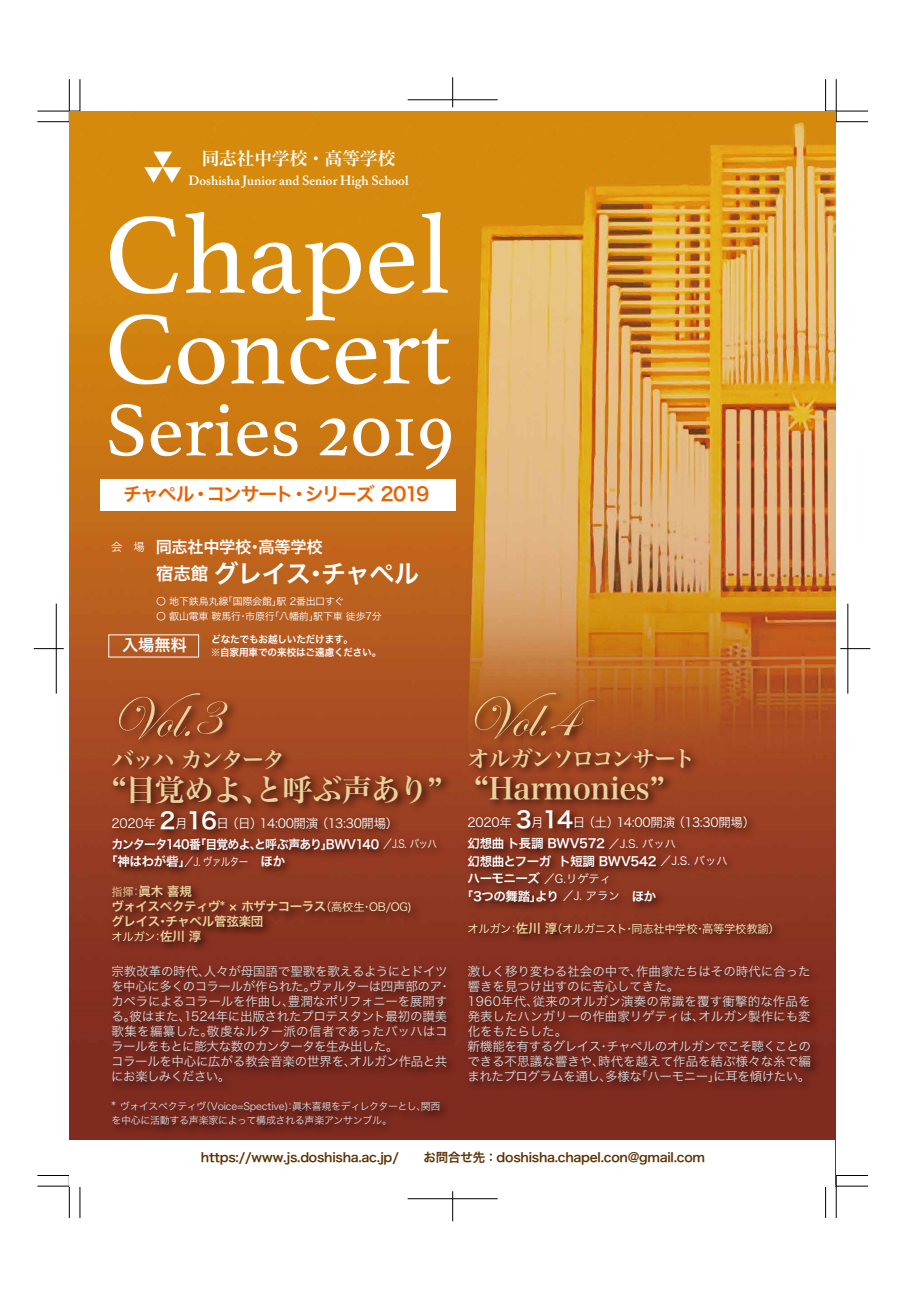
<style>
.page{position:relative;width:911px;height:1290px;background:#fff}
.page>*{position:absolute;margin:0;border:0;box-sizing:border-box;transform-origin:0 0}
.t1{font:115px "Athelas";color:#fff}
.t2{font:103.75px "Athelas";color:#fff}
.t3{font:77.5px "Athelas";color:#fff}
.t4{font:60px "Edwardian Script ITC";color:#ead29d}
.t5{font:30px "Hira Min Pro W6";letter-spacing:-.015em;color:#ead29d}
.t6{font:25px "Hira Kaku Pro W6";letter-spacing:-.035em;color:#fff}
.t7{font:22.5px "Hira Min Pro W6";letter-spacing:-.085em;color:#ead29d}
.t8{font:18.75px "Hira Kaku Pro W6";letter-spacing:-.08em;color:#eb6100}
.t9{font:17.62px "Hira Min Pro W6";color:#fff}
.t10{font:16.25px "Hira Kaku Pro W6";letter-spacing:-.015em;color:#fff}
.t11{font:600 13.25px "Adobe Caslon Pro";color:#fff}
.t12{font:12.5px/15px "Hira Kaku Pro W3";letter-spacing:-.01em;color:#d7dde0}
.t13{font:12.5px "Hira Kaku Pro W6";letter-spacing:-.02em;color:#5b3200}
.t14{font:12.5px/17.5px "Hira Kaku Pro W6";letter-spacing:-.035em;color:#fff}
.t15{font:12.5px "Hira Kaku Pro W3";letter-spacing:-.025em;color:#fff}
.t16{font:12.5px/17.5px "Hira Kaku Pro W6";letter-spacing:-.035em;color:#fff;scale:.95 1}
.t17{font:12.5px/15px "Hira Kaku Pro W6";letter-spacing:-.03em;color:#ead29d}
.t18{font:11.25px "Hira Kaku Pro W3";letter-spacing:-.03em;color:#fff7c9}
.t19{font:11.25px "Hira Kaku Pro W3";color:#fff}
.t20{font:10px/13.8px "Hira Kaku Pro W3";letter-spacing:-.03em;color:#d7dde0}
.t21{font:10px/15px "Hira Kaku Pro W3";letter-spacing:-.02em;color:#fff}
.t22{font:10px/13.1px "Hira Kaku Pro W6";letter-spacing:-.015em;color:#fff;scale:.96 1}
.s1{font-family:"Hira Kaku Pro W3";font-size:11.25px}
.s2{font-size:17.5px}
.s3{font-size:10px}
.s4{font-family:"Hira Kaku Pro W6";font-size:22.5px}
.s5{font-family:"Hira Kaku Pro W3";font-size:11.25px;color:#fff7c9}
.s6{font-family:"Hira Kaku Pro W6";font-size:12.5px;color:#ead29d}
.s7{font-size:12.5px}
.s8{font-family:"Hira Kaku Pro W6";font-size:12.5px}
</style>
<div class="page">
<svg style="left:37px;top:1175px;width:43px;height:43px"></svg>
<svg style="left:37px;top:79px;width:43px;height:43px"></svg>
<svg style="left:825px;top:79px;width:43px;height:43px"></svg>
<svg style="left:825px;top:1175px;width:43px;height:43px"></svg>
<hr style="left:34px;top:648px;width:30px;height:1px;background:#000">
<hr style="left:56px;top:604px;width:1px;height:90px;background:#000">
<hr style="left:840px;top:648px;width:30px;height:1px;background:#000">
<hr style="left:847px;top:604px;width:1px;height:90px;background:#000">
<hr style="left:408px;top:100px;width:90px;height:1px;background:#000">
<hr style="left:452px;top:77px;width:1px;height:30px;background:#000">
<hr style="left:408px;top:1198px;width:90px;height:1px;background:#000">
<hr style="left:452px;top:1191px;width:1px;height:30px;background:#000">
<img style="left:69px;top:111px;width:766px;height:1029px">
<div style="left:100px;top:479px;width:355px;height:31px;background:#fff"></div>
<svg style="left:144px;top:152px;width:37px;height:31px"></svg>
<img style="left:104px;top:677px;width:357px;height:463px">
<img style="left:460px;top:679px;width:365px;height:461px">
<div style="left:69px;top:1140px;width:766px;height:47px;background:#fff"></div>
<h3 class="t9" style="left:202px;top:143px;width:195px">同志社中学校・高等学校</h3>
<p class="t11" style="left:188px;top:173px;width:221px">Doshisha Junior and Senior High School</p>
<h1 class="t1" style="left:105px;top:163px;width:347px">Chapel</h1>
<h2 class="t2" style="left:105px;top:267px;width:348px">Concert</h2>
<h3 class="t3" style="left:105px;top:368px;width:351px">Series 2019</h3>
<h3 class="t8" style="left:123px;top:477px;width:308px">チャペル・コンサート・シリーズ 2019</h3>
<h3 class="t10" style="left:111px;top:532px;width:213px"><span class="s1">会　場　</span>同志社中学校・高等学校</h3>
<h3 class="t6" style="left:156px;top:551px;width:264px"><span class="s2">宿志館</span> グレイス・チャペル</h3>
<p class="t21" style="left:156px;top:593px;width:227px">〇 地下鉄烏丸線「国際会館」駅 2番出口すぐ<br>〇 叡山電車 鞍馬行・市原行「八幡前」駅下車 徒歩7分</p>
<h3 class="t10" style="left:122px;top:630px;width:91px">入場無料<span class="s3">　 　</span></h3>
<p class="t22" style="left:211px;top:632px;width:179px">どなたでもお越しいただけます。<br>※自家用車での来校はご遠慮ください。</p>
<h3 class="t4" style="left:110px;top:685px;width:111px">Vol.3</h3>
<h3 class="t7" style="left:111px;top:739px;width:175px">バッハ カンタータ</h3>
<h3 class="t5" style="left:111px;top:763px;width:333px">“目覚めよ、と呼ぶ声あり”</h3>
<p class="t15" style="left:112px;top:812px;width:288px">2020年 <span class="s4">2</span>月<span class="s4">16</span>日 （日）14:00開演 （13:30開場）</p>
<p class="t16" style="left:105px;top:835px;width:351px;text-indent:6px">カンタータ140番「目覚めよ、と呼ぶ声あり」BWV140 <span class="s1">／J.S. バッハ</span>「神はわが砦」<span class="s1">／J. ヴァルター</span>　ほか</p>
<p class="t17" style="left:111px;top:883px;width:302px"><span class="s1">指揮：</span>眞木 喜規<br>ヴォイスペクティヴ* × ホザナコーラス<span class="s5">（高校生・OB/OG)</span>グレイス・チャペル管弦楽団</p>
<p class="t18" style="left:112px;top:926px;width:91px">オルガン：<span class="s6">佐川 淳</span></p>
<p class="t12" style="left:111px;top:963px;width:341px">宗教改革の時代、人々が母国語で聖歌を歌えるようにとドイツを中心に多くのコラールが作られた。ヴァルターは四声部のア・カペラによるコラールを作曲し、豊潤なポリフォニーを展開する。彼はまた、1524年に出版されたプロテスタント最初の讃美歌集を編纂した。敬虔なルター派の信者であったバッハはコラールをもとに膨大な数のカンタータを生み出した。<br>コラールを中心に広がる教会音楽の世界を、オルガン作品と共にお楽しみください。</p>
<p class="t20" style="left:111px;top:1099px;width:330px"><span class="s7">*</span> ヴォイスペクティヴ（Voice=Spective)：眞木喜規をディレクターとし、関西を中心に活動する声楽家によって構成される声楽アンサンブル。</p>
<h3 class="t4" style="left:466px;top:684px;width:112px">Vol.4</h3>
<h3 class="t7" style="left:467px;top:739px;width:229px">オルガンソロコンサート</h3>
<h3 class="t5" style="left:473px;top:762px;width:193px">“Harmonies”</h3>
<p class="t15" style="left:467px;top:811px;width:289px">2020年 <span class="s4">3</span>月<span class="s4">14</span>日 （土）14:00開演 （13:30開場）</p>
<p class="t14" style="left:467px;top:834px;width:262px">幻想曲 ト長調 BWV572 <span class="s1">／J.S. バッハ<br></span>幻想曲とフーガ ト短調 BWV542 <span class="s1">／J.S. バッハ</span></p>
<p class="t19" style="left:467px;top:869px;width:145px"><span class="s8">ハーモニーズ</span> ／G.リゲティ</p>
<p class="t14" style="left:461px;top:887px;width:197px">「3つの舞踏」より <span class="s1">／J. アラン</span> ほか</p>
<p class="t18" style="left:467px;top:919px;width:314px">オルガン：<span class="s6">佐川 淳</span>（オルガニスト・同志社中学校・高等学校教諭）</p>
<p class="t12" style="left:467px;top:963px;width:345px">激しく移り変わる社会の中で、作曲家たちはその時代に合った響きを見つけ出すのに苦心してきた。<br>1960年代、従来のオルガン演奏の常識を覆す衝撃的な作品を発表したハンガリーの作曲家リゲティは、オルガン製作にも変化をもたらした。<br>新機能を有するグレイス・チャペルのオルガンでこそ聴くことのできる不思議な響きや、時代を越えて作品を結ぶ様々な糸で編まれたプログラムを通し、多様な「ハーモニー」に耳を傾けたい。</p>
<p class="t13" style="left:201px;top:1145px;width:506px">https://www.js.doshisha.ac.jp/　　お問合せ先：doshisha.chapel.con@gmail.com</p>
</div>
